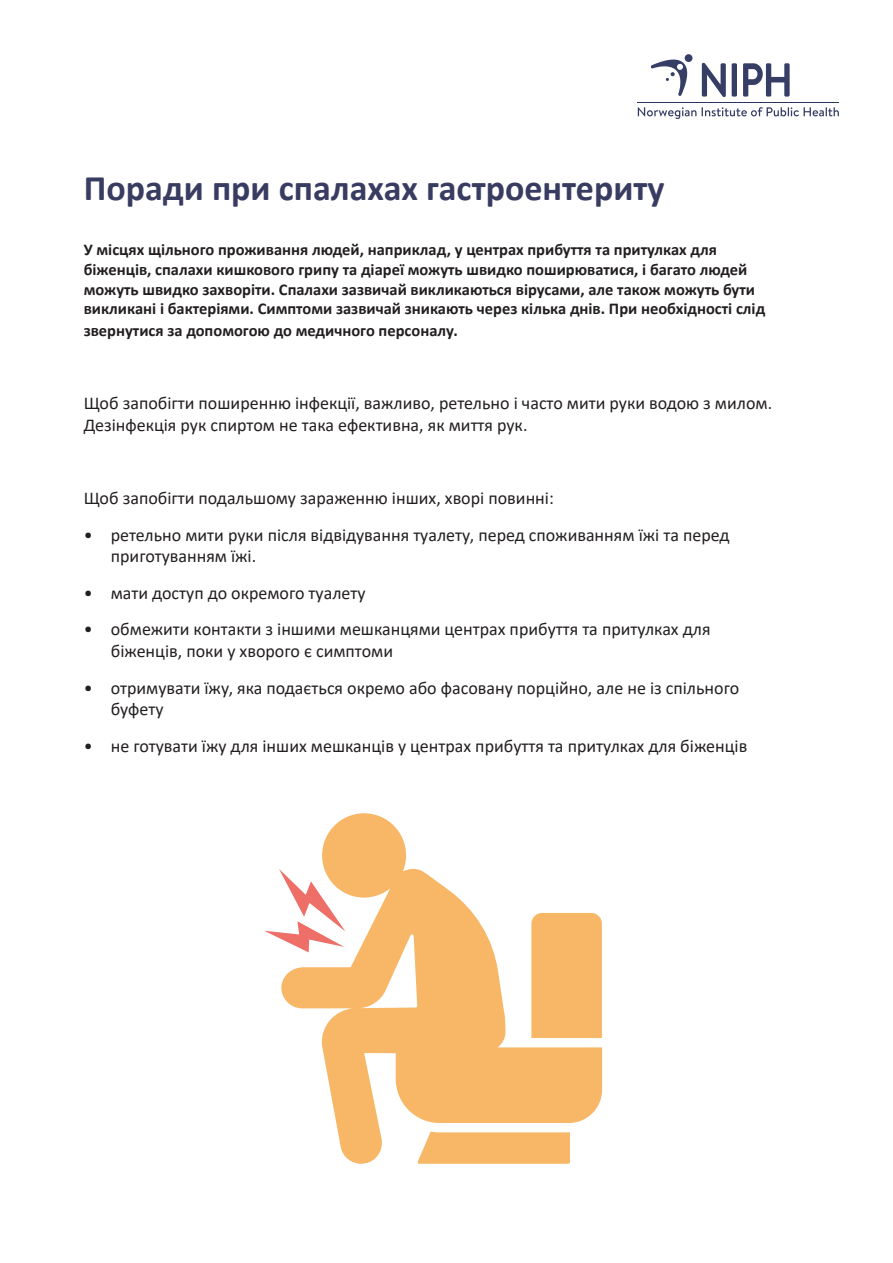
<style>
.page{position:relative;width:893px;height:1263px;background:#fff}
.page>*{position:absolute;margin:0;border:0;box-sizing:border-box;transform-origin:0 0}
.t1{font:700 36px "Calibri";color:#393c61}
.Brødtekst{font:18px/21.6px "Calibri";color:#231f20}
.Brødtekst-2{font:700 16.5px/19.8px "Calibri";color:#231f20}
</style>
<div class="page">
<svg style="left:684px;top:54px;width:9px;height:8px"></svg>
<svg style="left:651px;top:57px;width:38px;height:39px"></svg>
<hr style="left:638px;top:103px;width:201px;height:1px;background:#2b365f">
<svg style="left:702px;top:63px;width:24px;height:34px"></svg>
<div style="left:732px;top:63px;width:5px;height:34px;background:#363e65"></div>
<svg style="left:743px;top:63px;width:47px;height:34px"></svg>
<svg style="left:638px;top:107px;width:58px;height:12px"></svg>
<svg style="left:702px;top:107px;width:137px;height:9px"></svg>
<svg style="left:264px;top:869px;width:16px;height:70px"></svg>
<svg style="left:280px;top:813px;width:322px;height:351px;fill:#f8b766"></svg>
<h1 class="t1" style="left:84px;top:163px;width:582px">Поради при спалахах гастроентериту</h1>
<p class="Brødtekst-2" style="left:84px;top:239px;width:683px">У місцях щільного проживання людей, наприклад, у центрах прибуття та притулках для біженців, спалахи кишкового грипу та діареї можуть швидко поширюватися, і багато людей можуть швидко захворіти. Спалахи зазвичай викликаються вірусами, але також можуть бути викликані і бактеріями. Симптоми зазвичай зникають через кілька днів. При необхідності слід</p>
<p class="Brødtekst-2" style="left:84px;top:320px;width:376px">звернутися за допомогою до медичного персоналу.</p>
<p class="Brødtekst" style="left:84px;top:392px;width:690px">Щоб запобігти поширенню інфекції, важливо, ретельно і часто мити руки водою з милом.<br>Дезінфекція рук спиртом не така ефективна, як миття рук.</p>
<p class="Brødtekst" style="left:84px;top:487px;width:472px">Щоб запобігти подальшому зараженню інших, хворі повинні:</p>
<p class="Brødtekst" style="left:111px;top:523px;width:620px;text-indent:-27px">• ретельно мити руки після відвідування туалету, перед споживанням їжi та перед приготуванням їжі.</p>
<p class="Brødtekst" style="left:84px;top:581px;width:283px">• мати доступ до окремого туалету</p>
<p class="Brødtekst" style="left:111px;top:618px;width:601px;text-indent:-27px">• обмежити контакти з іншими мешканцями центрах прибуття та притулках для біженців, поки у хворого є симптоми</p>
<p class="Brødtekst" style="left:111px;top:676px;width:630px;text-indent:-27px">• отримувати їжу, яка подається окремо або фасовану порційно, але не із спільного буфету</p>
<p class="Brødtekst" style="left:84px;top:734px;width:665px">• не готувати їжу для інших мешканців у центрах прибуття та притулках для біженців</p>
</div>
